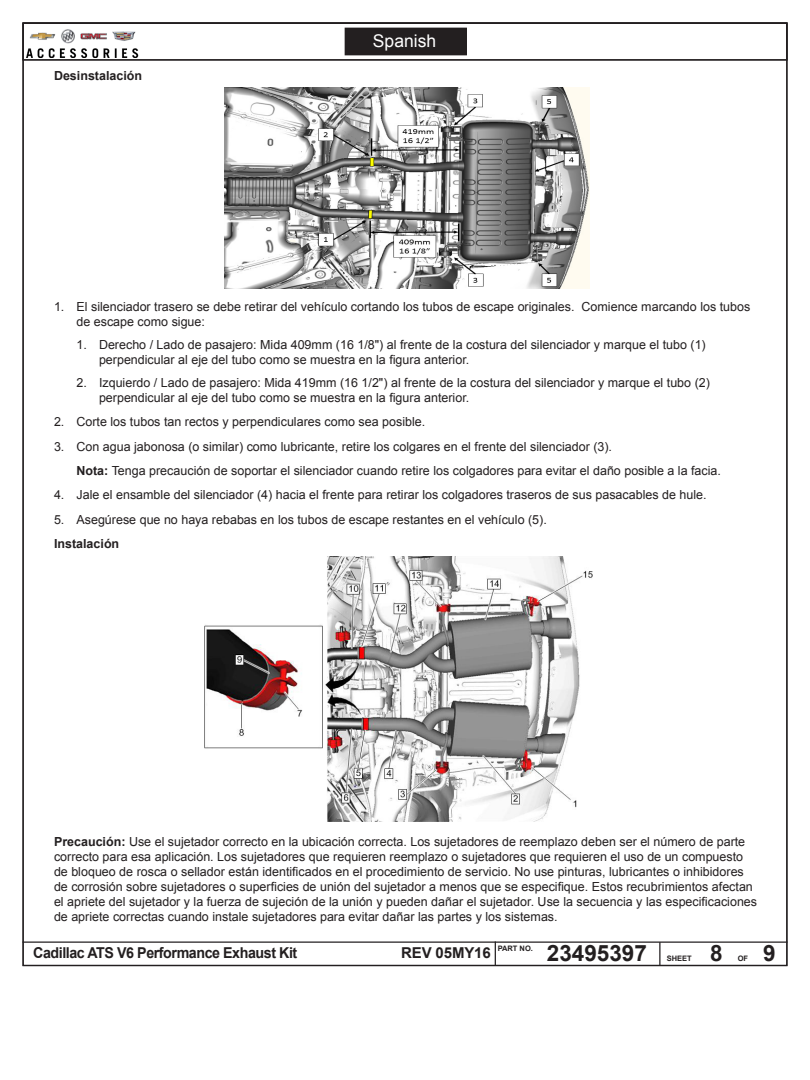
<style>
.page{position:relative;width:810px;height:1080px;background:#fff}
.page>*{position:absolute;margin:0;border:0;box-sizing:border-box;transform-origin:0 0}
.t1{font:700 22.5px "Arial";color:#231f20}
.t2{font:17.5px "Arial";color:#fff}
.t3{font:700 15px "Arial";letter-spacing:-.03em;color:#231f20;scale:.95 1}
.t4{font:700 15px "Arial";letter-spacing:-.01em;color:#231f20}
.para_text_italic{font:12.5px/15px "Arial";color:#231f20}
.list_sub_numbered_a{font:12.5px/15px "Arial";color:#231f20}
.para_text_italic-2{font:700 12.5px "Arial";color:#231f20}
.t5{font:700 7.5px "Arial";color:#231f20}
.s1{font-weight:700}
</style>
<div class="page">
<hr style="left:22px;top:941px;width:766px;height:2px;background:#231f20">
<hr style="left:659px;top:942px;width:2px;height:24px;background:#231f20">
<svg style="left:495px;top:941px;width:1px;height:25px"></svg>
<div style="left:22px;top:22px;width:766px;height:39px;border:1px solid #231f20"></div>
<img style="left:26px;top:29px;width:113px;height:28px">
<div style="left:345px;top:28px;width:121px;height:27px;background:#231f20"></div>
<img style="left:224px;top:88px;width:365px;height:200px">
<img style="left:204px;top:556px;width:389px;height:266px">
<p class="para_text_italic-2" style="left:54px;top:67px;width:90px">Desinstalación</p>
<h2 class="t2" style="left:373px;top:30px;width:65px">Spanish</h2>
<p class="para_text_italic" style="left:77px;top:299px;width:675px;text-indent:-22px">1. El silenciador trasero se debe retirar del vehículo cortando los tubos de escape originales. Comience marcando los tubos de escape como sigue:</p>
<p class="list_sub_numbered_a" style="left:99px;top:337px;width:608px;text-indent:-22px">1. Derecho / Lado de pasajero: Mida 409mm (16 1/8") al frente de la costura del silenciador y marque el tubo (1) perpendicular al eje del tubo como se muestra en la figura anterior.</p>
<p class="list_sub_numbered_a" style="left:99px;top:376px;width:612px;text-indent:-22px">2. Izquierdo / Lado de pasajero: Mida 419mm (16 1/2") al frente de la costura del silenciador y marque el tubo (2) perpendicular al eje del tubo como se muestra en la figura anterior.</p>
<p class="para_text_italic" style="left:54px;top:414px;width:373px">2. Corte los tubos tan rectos y perpendiculares como sea posible.</p>
<p class="para_text_italic" style="left:54px;top:439px;width:560px">3. Con agua jabonosa (o similar) como lubricante, retire los colgares en el frente del silenciador (3).</p>
<p class="para_text_italic" style="left:77px;top:463px;width:646px"><span class="s1">Nota:</span> Tenga precaución de soportar el silenciador cuando retire los colgadores para evitar el daño posible a la facia.</p>
<p class="para_text_italic" style="left:54px;top:488px;width:654px">4. Jale el ensamble del silenciador (4) hacia el frente para retirar los colgadores traseros de sus pasacables de hule.</p>
<p class="para_text_italic" style="left:54px;top:512px;width:494px">5. Asegúrese que no haya rebabas en los tubos de escape restantes en el vehículo (5).</p>
<p class="para_text_italic-2" style="left:54px;top:535px;width:67px">Instalación</p>
<p class="para_text_italic" style="left:54px;top:834px;width:705px"><span class="s1">Precaución:</span> Use el sujetador correcto en la ubicación correcta. Los sujetadores de reemplazo deben ser el número de parte correcto para esa aplicación. Los sujetadores que requieren reemplazo o sujetadores que requieren el uso de un compuesto de bloqueo de rosca o sellador están identificados en el procedimiento de servicio. No use pinturas, lubricantes o inhibidores de corrosión sobre sujetadores o superficies de unión del sujetador a menos que se especifique. Estos recubrimientos afectan el apriete del sujetador y la fuerza de sujeción de la unión y pueden dañar el sujetador. Use la secuencia y las especificaciones de apriete correctas cuando instale sujetadores para evitar dañar las partes y los sistemas.</p>
<h1 class="t1" style="left:547px;top:938px;width:102px">23495397</h1>
<p class="t5" style="left:667px;top:953px;width:27px">SHEET</p>
<p class="t5" style="left:738px;top:953px;width:12px">OF</p>
<p class="t3" style="left:33px;top:942px;width:279px">Cadillac ATS V6 Performance Exhaust Kit</p>
<p class="t4" style="left:401px;top:942px;width:91px">REV 05MY16</p>
<h1 class="t1" style="left:710px;top:938px;width:14px">8</h1>
<h1 class="t1" style="left:763px;top:938px;width:14px">9</h1>
<p class="t5" style="left:498px;top:944px;width:37px">PART NO.</p>
</div>
